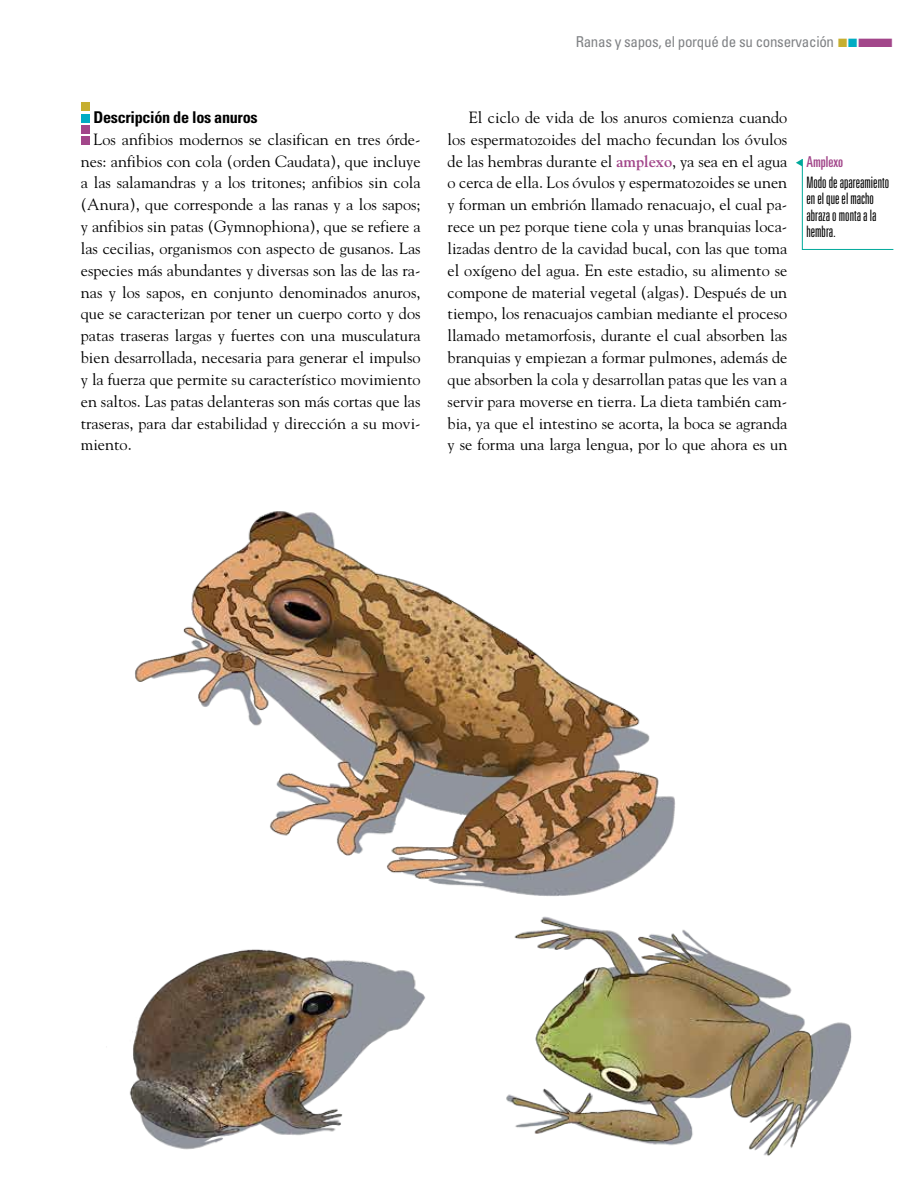
<style>
.page{position:relative;width:915px;height:1191px;background:#fff}
.page>*{position:absolute;margin:0;border:0;box-sizing:border-box;transform-origin:0 0}
._02N_Normal_Sin{font:16.2px/21.8px "Goudy Std";color:#000;text-align:justify}
._01N_Subtitulo1{font:700 condensed 16.2px "Univers LT Std";letter-spacing:-.02em;color:#000}
._06N_Glosario{font:300 ultra-condensed 15.75px/16.5px "Univers LT Std";color:#000}
.t1{font:condensed 15px "Univers LT Std";letter-spacing:-.02em;color:#808285}
._06N_Glosario_TIT{font:ultra-condensed 15px "Univers LT Std";color:#a2468a}
.s1{color:#c6af31}
.s2{color:#00acc3}
.s3{color:#a2468a}
.s4{font-weight:700;color:#a2468a}
</style>
<div class="page">
<img style="left:81px;top:102px;width:813px;height:1054px">
<div style="left:81px;top:136px;width:8px;height:9px;background:#a2468a"></div>
<div style="left:81px;top:125px;width:8px;height:8px;background:#a2468a"></div>
<div style="left:81px;top:114px;width:8px;height:8px;background:#00acc3"></div>
<div style="left:81px;top:103px;width:8px;height:8px;background:#c6af31"></div>
<svg style="left:795px;top:158px;width:98px;height:92px"></svg>
<p class="_01N_Subtitulo1" style="left:93px;top:107px;width:166px">Descripción de los anuros</p>
<p class="_02N_Normal_Sin" style="left:81px;top:128px;width:341px;text-indent:13px">Los anfibios modernos se clasifican en tres órde&shy;nes: anfibios con cola (orden Caudata), que incluye a las salamandras y a los tritones; anfibios sin cola (Anura), que corresponde a las ranas y a los sapos; y anfibios sin patas (Gymnophiona), que se refiere a las cecilias, organismos con aspecto de gusanos. Las especies más abundantes y diversas son las de las ra&shy;nas y los sapos, en conjunto denominados anuros, que se caracterizan por tener un cuerpo corto y dos patas traseras largas y fuertes con una musculatura bien desarrollada, necesaria para generar el impulso y la fuerza que permite su característico movimiento en saltos. Las patas delanteras son más cortas que las traseras, para dar estabilidad y dirección a su movi&shy;miento.</p>
<p class="t1" style="left:575px;top:32px;width:319px">Ranas y sapos, el porqué de su conservación <span class="s1">■</span><span class="s2">■</span><span class="s3">■</span></p>
<p class="_02N_Normal_Sin" style="left:447px;top:106px;width:341px;text-indent:21px">El ciclo de vida de los anuros comienza cuando los espermatozoides del macho fecundan los óvulos de las hembras durante el <span class="s4">amplexo</span>, ya sea en el agua o cerca de ella. Los óvulos y espermatozoides se unen y forman un embrión llamado renacuajo, el cual pa&shy;rece un pez porque tiene cola y unas branquias loca&shy;lizadas dentro de la cavidad bucal, con las que toma el oxígeno del agua. En este estadio, su alimento se compone de material vegetal (algas). Después de un tiempo, los renacuajos cambian mediante el proceso llamado metamorfosis, durante el cual absorben las branquias y empiezan a formar pulmones, además de que absorben la cola y desarrollan patas que les van a servir para moverse en tierra. La dieta también cam&shy;bia, ya que el intestino se acorta, la boca se agranda y se forma una larga lengua, por lo que ahora es un</p>
<p class="_06N_Glosario_TIT" style="left:806px;top:153px;width:38px">Amplexo</p>
<p class="_06N_Glosario" style="left:806px;top:174px;width:84px">Modo de apareamiento en el que el macho abraza o monta a la hembra.</p>
</div>
